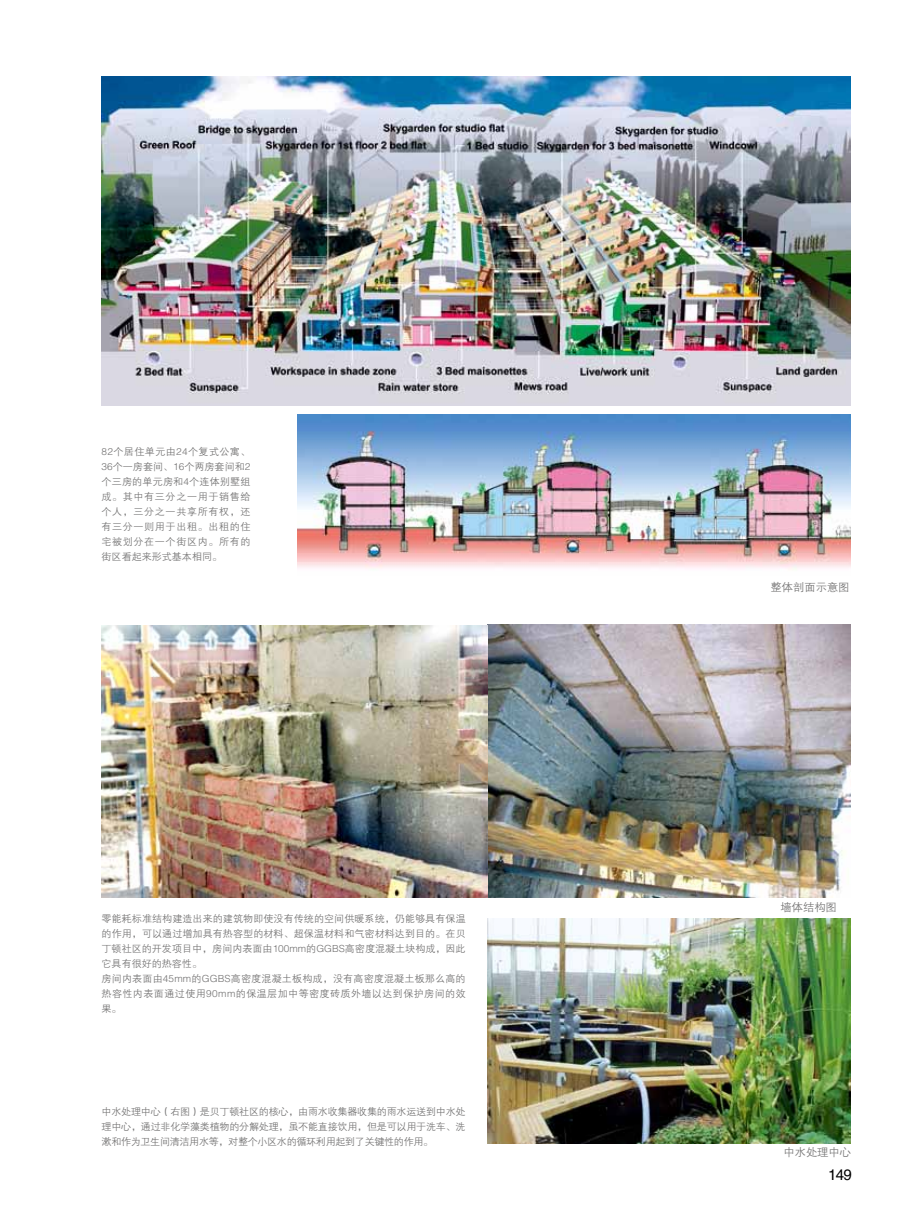
<style>
.page{position:relative;width:906px;height:1212px;background:#fff}
.page>*{position:absolute;margin:0;border:0;box-sizing:border-box;transform-origin:0 0}
.t1{font:15.15px "FZHTJW GB1 0";color:#000}
.t2{font:10.95px "FZZDXJW GB1 0";color:#727171}
.t3{font:9.75px/15px "FZZDXJW GB1 0";letter-spacing:.005em;color:#727171;text-align:justify}
</style>
<div class="page">
<img style="left:102px;top:625px;width:748px;height:272px">
<img style="left:298px;top:414px;width:552px;height:156px">
<img style="left:102px;top:77px;width:748px;height:328px">
<img style="left:488px;top:919px;width:362px;height:225px">
<p class="t3" style="left:102px;top:444px;width:150px">82个居住单元由24个复式公寓、36个一房套间、16个两房套间和2个三房的单元房和4个连体别墅组成。其中有三分之一用于销售给个人，三分之一共享所有权，还有三分一则用于出租。出租的住宅被划分在一个街区内。所有的街区看起来形式基本相同。</p>
<p class="t3" style="left:102px;top:911px;width:366px;text-align:left">零能耗标准结构建造出来的建筑物即使没有传统的空间供暖系统，仍能够具有保温的作用，可以通过增加具有热容型的材料、超保温材料和气密材料达到目的。在贝丁顿社区的开发项目中，房间内表面由100mm的GGBS高密度混凝土块构成，因此它具有很好的热容性。<br>房间内表面由45mm的GGBS高密度混凝土板构成，没有高密度混凝土板那么高的热容性内表面通过使用90mm的保温层加中等密度砖质外墙以达到保护房间的效果。</p>
<p class="t3" style="left:102px;top:1104px;width:365px">中水处理中心（右图）是贝丁顿社区的核心，由雨水收集器收集的雨水运送到中水处理中心，通过非化学藻类植物的分解处理，虽不能直接饮用，但是可以用于洗车、洗漱和作为卫生间清洁用水等，对整个小区水的循环利用起到了关键性的作用。</p>
<p class="t2" style="left:770px;top:581px;width:80px">整体剖面示意图</p>
<p class="t2" style="left:780px;top:901px;width:58px">墙体结构图</p>
<p class="t2" style="left:783px;top:1146px;width:69px">中水处理中心</p>
<h1 class="t1" style="left:828px;top:1166px;width:25px">149</h1>
</div>
